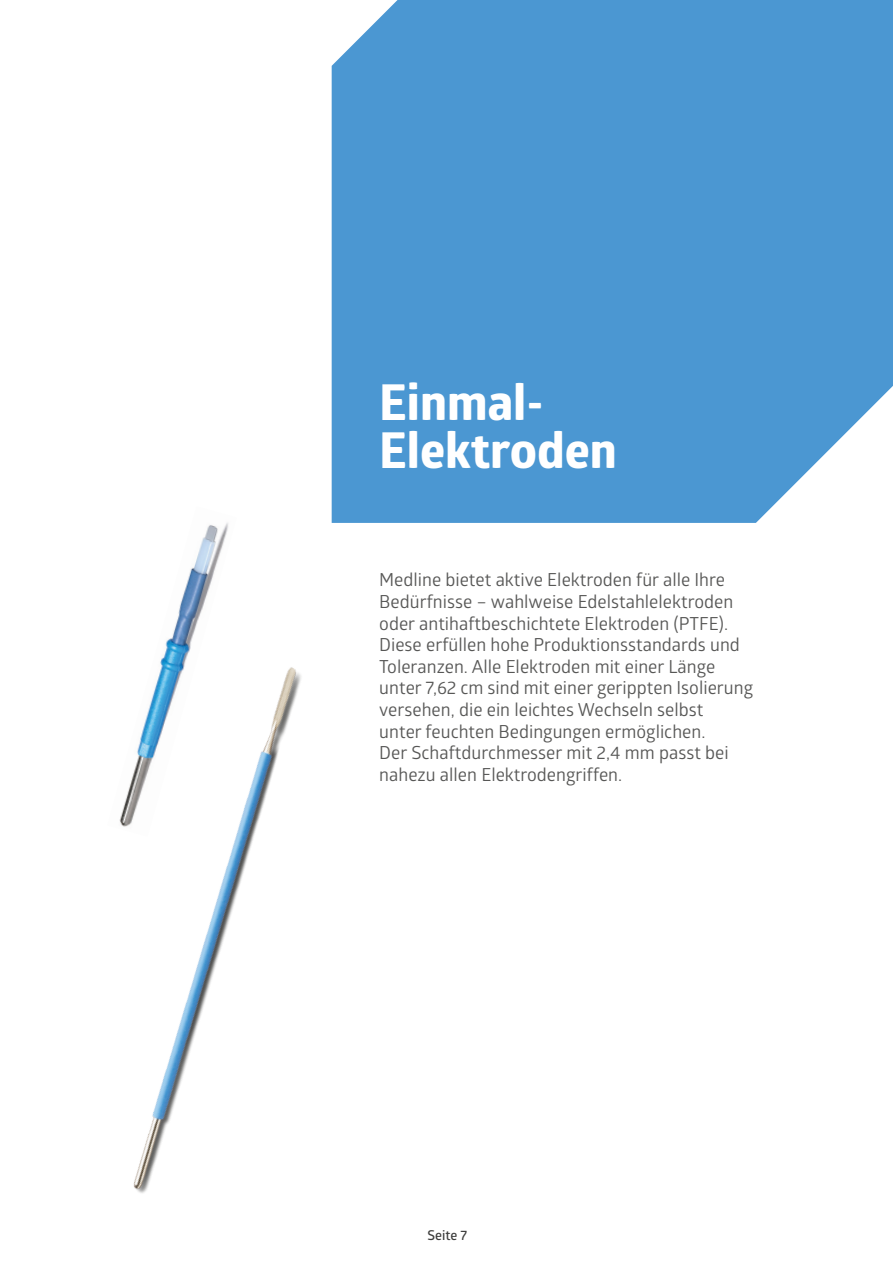
<style>
.page{position:relative;width:893px;height:1263px;background:#fff}
.page>*{position:absolute;margin:0;border:0;box-sizing:border-box;transform-origin:0 0}
.t1{font:700 49.5px/48px "Globerx";color:#fff}
.t2{font:18px/21.6px "Glober";color:#575756}
.t3{font:600 13.5px "Glober";color:#3d3d3c}
</style>
<div class="page">
<img style="left:133px;top:667px;width:168px;height:526px">
<img style="left:119px;top:522px;width:118px;height:315px">
<div style="left:332px;top:0;width:561px;height:523px;background:#4b97d2"></div>
<p class="t1" style="left:379px;top:378px;width:239px">Einmal-<br>Elektroden</p>
<p class="t2" style="left:379px;top:568px;width:375px">Medline bietet aktive Elektroden für alle Ihre Bedürfnisse – wahlweise Edelstahlelektroden oder antihaftbeschichtete Elektroden (PTFE).<br>Diese erfüllen hohe Produktionsstandards und Toleranzen. Alle Elektroden mit einer Länge unter 7,62 cm sind mit einer gerippten Isolierung versehen, die ein leichtes Wechseln selbst<br>unter feuchten Bedingungen ermöglichen.<br>Der Schaftdurchmesser mit 2,4 mm passt bei nahezu allen Elektrodengriffen.</p>
<p class="t3" style="left:428px;top:1226px;width:41px">Seite 7</p>
</div>
